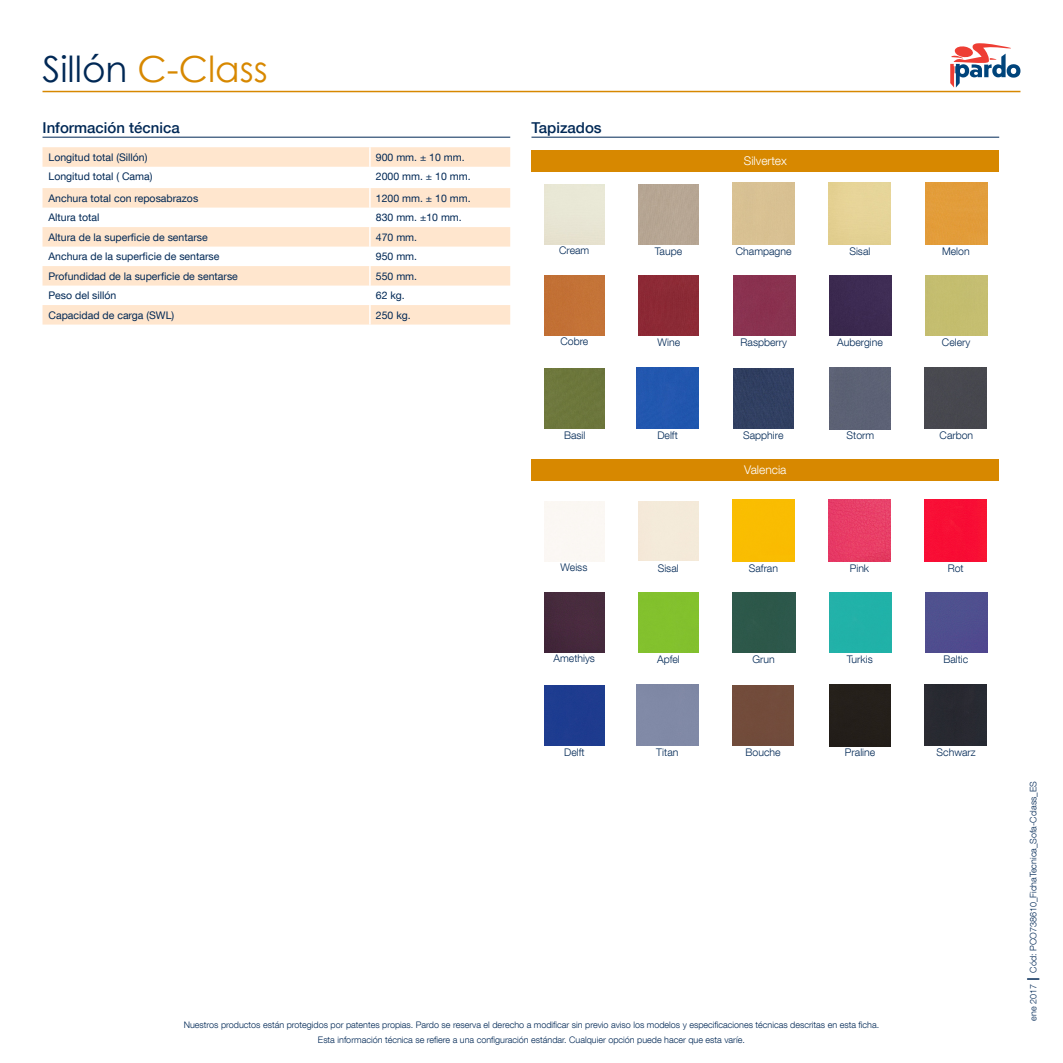
<style>
.page{position:relative;width:1063px;height:1063px;background:#fff}
.page>*{position:absolute;margin:0;border:0;box-sizing:border-box;transform-origin:0 0}
.FT-Titulo_producto{font:36px "Century Gothic";color:#d78800}
.FT-Características{font:500 15px "Helvetica Neue LT Com";color:#002855}
.FT-Opciones{font:300 12px "Helvetica Neue LT Com";color:#fff}
.FT-Tablas{font:10.5px "Helvetica Neue LT Com";color:#002855}
.FT-Letra_pequeña{font:300 10.5px "Helvetica Neue LT Com";color:#002855}
.FT-Letra_pequeña-2{font:300 9px "Helvetica Neue LT Com";color:#002855}
.s1{color:#002855}
</style>
<div class="page">
<svg style="left:950px;top:43px;width:70px;height:45px"></svg>
<hr style="left:43px;top:91px;width:977px;height:1px;background:#d78800">
<svg style="left:1028px;top:978px;width:11px;height:2px"></svg>
<hr style="left:43px;top:137px;width:467px;height:1px;background:#002855">
<svg style="left:43px;top:147px;width:467px;height:178px;fill:#ffe6ce"></svg>
<hr style="left:369px;top:147px;width:2px;height:20px;background:#fff">
<hr style="left:369px;top:167px;width:2px;height:21px;background:#fff">
<hr style="left:369px;top:188px;width:2px;height:20px;background:#fff">
<svg style="left:369px;top:208px;width:2px;height:19px"></svg>
<hr style="left:369px;top:227px;width:2px;height:20px;background:#fff">
<svg style="left:369px;top:247px;width:2px;height:19px"></svg>
<hr style="left:369px;top:266px;width:2px;height:20px;background:#fff">
<svg style="left:369px;top:286px;width:2px;height:19px"></svg>
<hr style="left:369px;top:305px;width:2px;height:20px;background:#fff">
<hr style="left:531px;top:137px;width:468px;height:1px;background:#002855">
<div style="left:531px;top:151px;width:468px;height:21px;background:#d78800"></div>
<div style="left:531px;top:459px;width:468px;height:21px;background:#d78800"></div>
<div style="left:732px;top:499px;width:63px;height:63px;background:#fabd01"></div>
<img style="left:829px;top:499px;width:62px;height:63px">
<div style="left:925px;top:499px;width:62px;height:63px;background:#f80e35"></div>
<div style="left:638px;top:592px;width:61px;height:60px;background:#83c12d"></div>
<div style="left:544px;top:592px;width:60px;height:60px;background:#462a3d"></div>
<div style="left:733px;top:593px;width:62px;height:60px;background:#2d584a"></div>
<div style="left:829px;top:593px;width:62px;height:60px;background:#21b2a8"></div>
<div style="left:925px;top:593px;width:62px;height:60px;background:#4f4f8f"></div>
<div style="left:733px;top:686px;width:60px;height:60px;background:#724c3b"></div>
<div style="left:545px;top:686px;width:60px;height:60px;background:#1e3c8f"></div>
<div style="left:829px;top:684px;width:62px;height:62px;background:#241f1a"></div>
<div style="left:925px;top:684px;width:62px;height:62px;background:#282931"></div>
<div style="left:925px;top:182px;width:62px;height:63px;background:#e29c3b"></div>
<div style="left:639px;top:275px;width:60px;height:61px;background:#8c2a35"></div>
<div style="left:545px;top:275px;width:60px;height:60px;background:#c37236"></div>
<div style="left:733px;top:276px;width:62px;height:60px;background:#8a3250"></div>
<div style="left:829px;top:275px;width:62px;height:61px;background:#3c2a51"></div>
<div style="left:733px;top:369px;width:60px;height:60px;background:#313f61"></div>
<div style="left:545px;top:369px;width:60px;height:60px;background:#6d773c"></div>
<div style="left:829px;top:367px;width:62px;height:62px;background:#5c6174"></div>
<div style="left:637px;top:367px;width:62px;height:62px;background:#2157af"></div>
<div style="left:925px;top:367px;width:62px;height:62px;background:#47484e"></div>
<p class="FT-Titulo_producto" style="left:43px;top:44px;width:227px"><span class="s1">Sillón</span> C-Class</p>
<p class="FT-Características" style="left:43px;top:118px;width:139px">Información técnica</p>
<p class="FT-Tablas" style="left:49px;top:151px;width:100px">Longitud total (Sillón)</p>
<p class="FT-Tablas" style="left:376px;top:151px;width:90px">900 mm. ± 10 mm.</p>
<p class="FT-Tablas" style="left:49px;top:170px;width:106px">Longitud total ( Cama)</p>
<p class="FT-Tablas" style="left:376px;top:170px;width:96px">2000 mm. ± 10 mm.</p>
<p class="FT-Tablas" style="left:49px;top:191px;width:151px">Anchura total con reposabrazos</p>
<p class="FT-Tablas" style="left:376px;top:191px;width:96px">1200 mm. ± 10 mm.</p>
<p class="FT-Tablas" style="left:49px;top:211px;width:52px">Altura total</p>
<p class="FT-Tablas" style="left:376px;top:211px;width:87px">830 mm. ±10 mm.</p>
<p class="FT-Tablas" style="left:49px;top:230px;width:161px">Altura de la superficie de sentarse</p>
<p class="FT-Tablas" style="left:376px;top:230px;width:43px">470 mm.</p>
<p class="FT-Tablas" style="left:49px;top:250px;width:172px">Anchura de la superficie de sentarse</p>
<p class="FT-Tablas" style="left:376px;top:250px;width:43px">950 mm.</p>
<p class="FT-Tablas" style="left:49px;top:269px;width:191px">Profundidad de la superficie de sentarse</p>
<p class="FT-Tablas" style="left:376px;top:269px;width:43px">550 mm.</p>
<p class="FT-Tablas" style="left:49px;top:289px;width:69px">Peso del sillón</p>
<p class="FT-Tablas" style="left:376px;top:289px;width:30px">62 kg.</p>
<p class="FT-Tablas" style="left:49px;top:308px;width:127px">Capacidad de carga (SWL)</p>
<p class="FT-Tablas" style="left:376px;top:308px;width:36px">250 kg.</p>
<p class="FT-Características" style="left:531px;top:118px;width:72px">Tapizados</p>
<p class="FT-Opciones" style="left:744px;top:154px;width:45px">Silvertex</p>
<p class="FT-Letra_pequeña" style="left:559px;top:244px;width:32px">Cream</p>
<p class="FT-Letra_pequeña" style="left:655px;top:244px;width:29px">Taupe</p>
<p class="FT-Letra_pequeña" style="left:736px;top:244px;width:57px">Champagne</p>
<p class="FT-Letra_pequeña" style="left:849px;top:245px;width:22px">Sisal</p>
<p class="FT-Letra_pequeña" style="left:942px;top:245px;width:29px">Melon</p>
<p class="FT-Letra_pequeña" style="left:561px;top:335px;width:29px">Cobre</p>
<p class="FT-Letra_pequeña" style="left:657px;top:336px;width:24px">Wine</p>
<p class="FT-Letra_pequeña" style="left:741px;top:336px;width:48px">Raspberry</p>
<p class="FT-Letra_pequeña" style="left:837px;top:336px;width:47px">Aubergine</p>
<p class="FT-Letra_pequeña" style="left:942px;top:336px;width:30px">Celery</p>
<p class="FT-Letra_pequeña" style="left:564px;top:429px;width:23px">Basil</p>
<p class="FT-Letra_pequeña" style="left:657px;top:429px;width:22px">Delft</p>
<p class="FT-Letra_pequeña" style="left:743px;top:429px;width:42px">Sapphire</p>
<p class="FT-Letra_pequeña" style="left:847px;top:429px;width:29px">Storm</p>
<p class="FT-Letra_pequeña" style="left:940px;top:429px;width:35px">Carbon</p>
<p class="FT-Opciones" style="left:744px;top:462px;width:44px">Valencia</p>
<p class="FT-Letra_pequeña" style="left:561px;top:561px;width:28px">Weiss</p>
<p class="FT-Letra_pequeña" style="left:658px;top:561px;width:22px">Sisal</p>
<p class="FT-Letra_pequeña" style="left:749px;top:561px;width:31px">Safran</p>
<p class="FT-Letra_pequeña" style="left:850px;top:561px;width:21px">Pink</p>
<p class="FT-Letra_pequeña" style="left:948px;top:562px;width:17px">Rot</p>
<p class="FT-Letra_pequeña" style="left:554px;top:652px;width:43px">Amethiys</p>
<p class="FT-Letra_pequeña" style="left:657px;top:653px;width:24px">Apfel</p>
<p class="FT-Letra_pequeña" style="left:752px;top:653px;width:24px">Grun</p>
<p class="FT-Letra_pequeña" style="left:847px;top:653px;width:28px">Turkis</p>
<p class="FT-Letra_pequeña" style="left:943px;top:653px;width:26px">Baltic</p>
<p class="FT-Letra_pequeña" style="left:564px;top:746px;width:22px">Delft</p>
<p class="FT-Letra_pequeña" style="left:656px;top:746px;width:24px">Titan</p>
<p class="FT-Letra_pequeña" style="left:746px;top:746px;width:37px">Bouche</p>
<p class="FT-Letra_pequeña" style="left:845px;top:746px;width:32px">Praline</p>
<p class="FT-Letra_pequeña" style="left:937px;top:746px;width:41px">Schwarz</p>
<p class="FT-Letra_pequeña-2" style="left:184px;top:1019px;width:697px">Nuestros productos están protegidos por patentes propias. Pardo se reserva el derecho a modificar sin previo aviso los modelos y especificaciones técnicas descritas en esta ficha.</p>
<p class="FT-Letra_pequeña-2" style="left:318px;top:1034px;width:429px">Esta información técnica se refiere a una configuración estándar. Cualquier opción puede hacer que esta varíe.</p>
<p class="FT-Letra_pequeña-2" style="left:1028px;top:973px;width:193px;rotate:-90deg">Cód: PCO738610_FichaTecnica_Sofa-Cclass_ES</p>
<p class="FT-Letra_pequeña-2" style="left:1028px;top:1021px;width:38px;rotate:-90deg">ene 2017</p>
</div>
